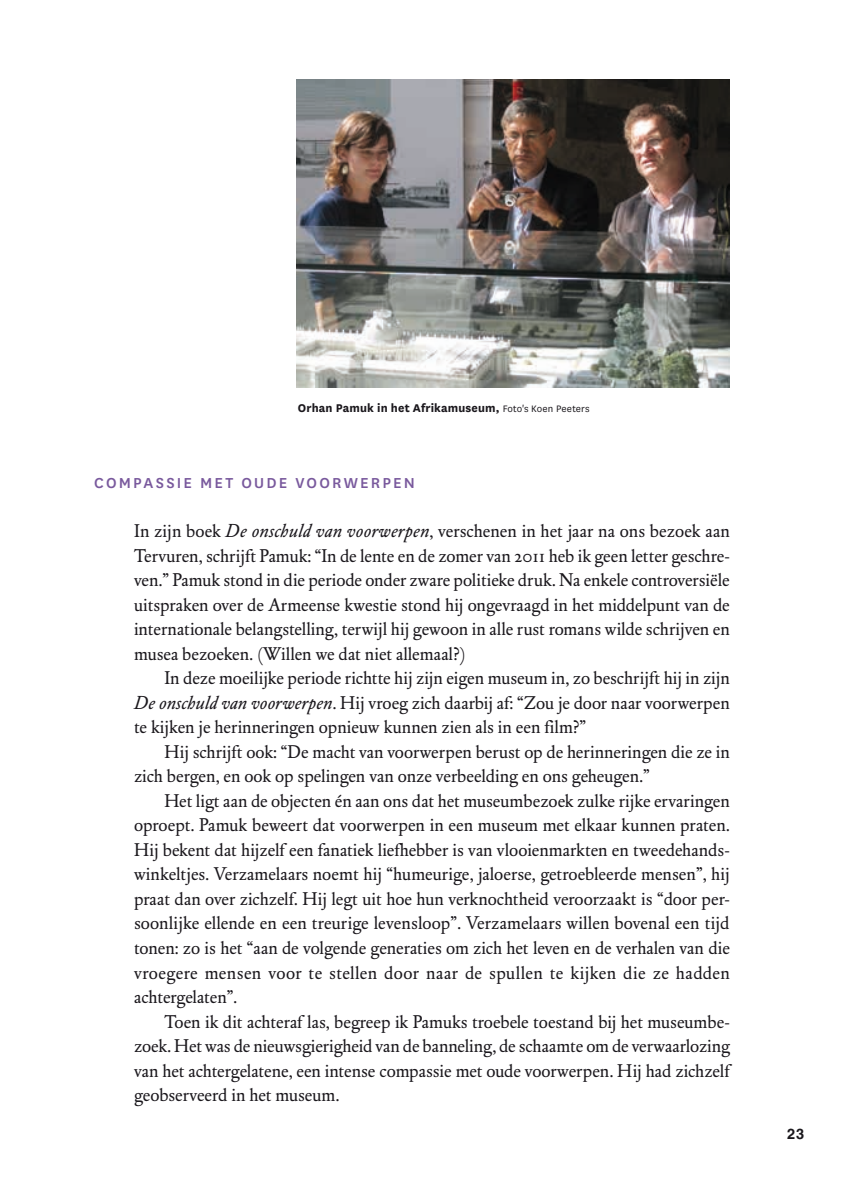
<style>
.page{position:relative;width:844px;height:1191px;background:#fff}
.page>*{position:absolute;margin:0;border:0;box-sizing:border-box;transform-origin:0 0}
.t1{font:18.2px/24.5px "DTL Elzevir ST";letter-spacing:.005em;color:#1a171c;text-align:justify}
.t2{font:500 16.8px "National";letter-spacing:.13em;color:#79599d}
.t3{font:700 14.7px "Helvetica LT Std";color:#1a171c}
.t4{font:700 13.12px "National";letter-spacing:.01em;color:#1a171c}
.s1{font-weight:400;font-size:10.85px}
.s2{font-style:italic;font-size:18.55px}
</style>
<div class="page">
<img style="left:297px;top:79px;width:432px;height:308px">
<p class="t4" style="left:298px;top:398px;width:293px">Orhan Pamuk in het Afrikamuseum, <span class="s1">Foto's Koen Peeters</span></p>
<p class="t2" style="left:94px;top:472px;width:322px">COMPASSIE MET OUDE VOORWERPEN</p>
<p class="t1" style="left:134px;top:519px;width:597px">In zijn boek <span class="s2">De onschuld van voorwerpen</span>, verschenen in het jaar na ons bezoek aan Tervuren, schrijft Pamuk: “In de lente en de zomer van 2011 heb ik geen letter geschre&shy;ven.” Pamuk stond in die periode onder zware politieke druk. Na enkele controversiële uitspraken over de Armeense kwestie stond hij ongevraagd in het middelpunt van de internationale belangstelling, terwijl hij gewoon in alle rust romans wilde schrijven en musea bezoeken. (Willen we dat niet allemaal?)</p>
<p class="t1" style="left:134px;top:666px;width:597px;text-indent:30px">In deze moeilijke periode richtte hij zijn eigen museum in, zo beschrijft hij in zijn <span class="s2">De onschuld van voorwerpen</span>. Hij vroeg zich daarbij af: “Zou je door naar voorwerpen te kijken je herinneringen opnieuw kunnen zien als in een film?”</p>
<p class="t1" style="left:134px;top:739px;width:597px;text-indent:30px">Hij schrijft ook: “De macht van voorwerpen berust op de herinneringen die ze in zich bergen, en ook op spelingen van onze verbeelding en ons geheugen.”</p>
<p class="t1" style="left:134px;top:789px;width:597px;text-indent:30px">Het ligt aan de objecten én aan ons dat het museumbezoek zulke rijke ervaringen oproept. Pamuk beweert dat voorwerpen in een museum met elkaar kunnen praten.<br>Hij bekent dat hijzelf een fanatiek liefhebber is van vlooienmarkten en tweedehands&shy;winkeltjes. Verzamelaars noemt hij “humeurige, jaloerse, getroebleerde mensen”, hij praat dan over zichzelf. Hij legt uit hoe hun verknochtheid veroorzaakt is “door per&shy;soonlijke ellende en een treurige levensloop”. Verzamelaars willen bovenal een tijd tonen: zo is het “aan de volgende generaties om zich het leven en de verhalen van die vroegere mensen voor te stellen door naar de spullen te kijken die ze hadden achtergelaten”.</p>
<p class="t1" style="left:134px;top:1009px;width:597px;text-indent:30px">Toen ik dit achteraf las, begreep ik Pamuks troebele toestand bij het museumbe&shy;zoek. Het was de nieuwsgierigheid van de banneling, de schaamte om de verwaarlozing van het achtergelatene, een intense compassie met oude voorwerpen. Hij had zichzelf geobserveerd in het museum.</p>
<p class="t3" style="left:787px;top:1124px;width:18px">23</p>
</div>
